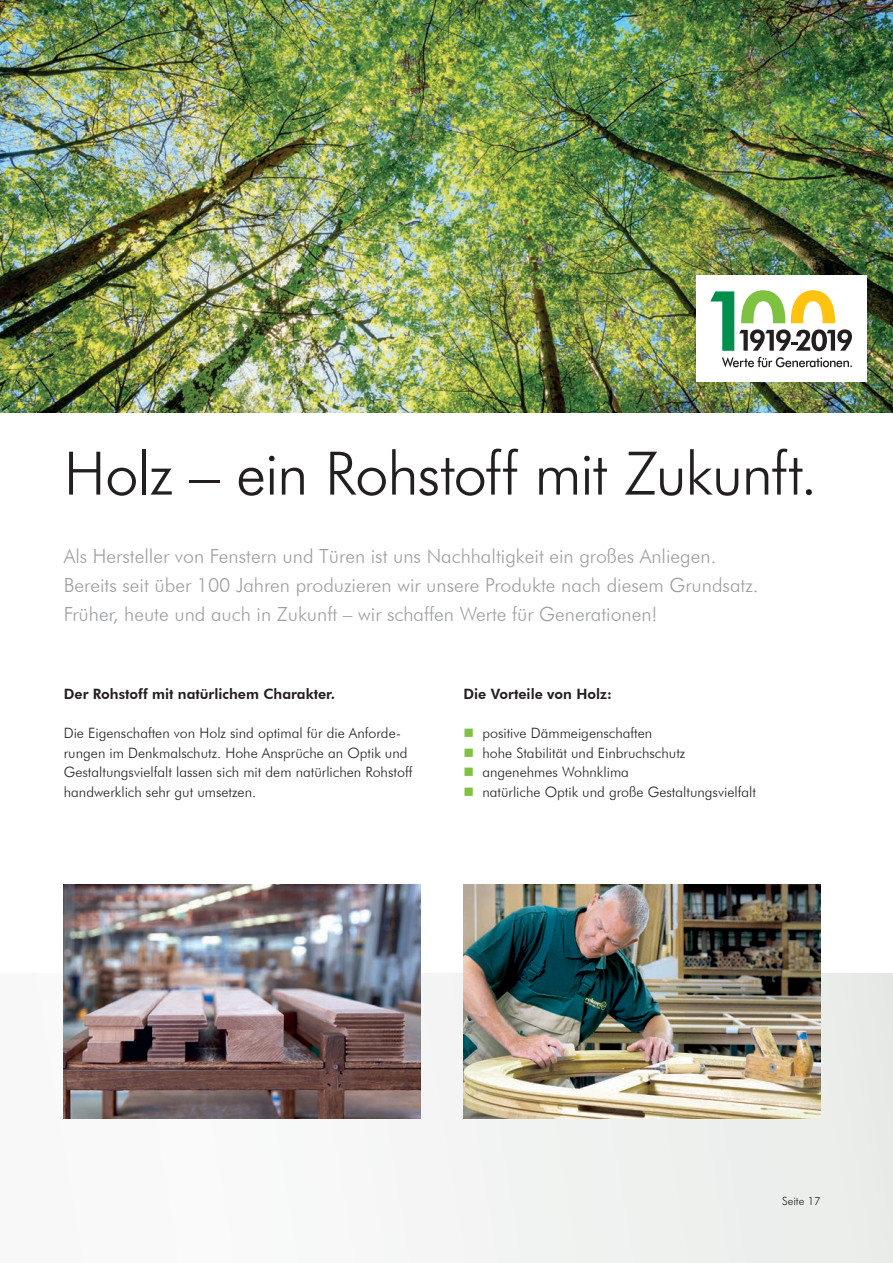
<style>
.page{position:relative;width:893px;height:1263px;background:#fff}
.page>*{position:absolute;margin:0;border:0;box-sizing:border-box;transform-origin:0 0}
.t1{font:300 60px "Futura BT";letter-spacing:-.02em;color:#231f20}
.t2{font:300 19.5px/29.2px "Futura BT";color:#9d9fa2}
.t3{font:300 14.25px/19.5px "Futura BT";color:#231f20}
.t4{font:800 14.25px "Futura BT";color:#231f20}
.t5{font:300 11.25px "Futura BT";color:#231f20}
.s1{color:#7fc241}
</style>
<div class="page">
<div style="left:0;top:974px;width:893px;height:289px;background:#f3f4f3"></div>
<img style="left:463px;top:884px;width:358px;height:234px">
<img style="left:64px;top:884px;width:357px;height:234px">
<img style="left:0;top:0;width:893px;height:412px">
<div style="left:696px;top:276px;width:170px;height:106px;background:#fff"></div>
<svg style="left:710px;top:290px;width:142px;height:61px"></svg>
<svg style="left:722px;top:357px;width:130px;height:10px"></svg>
<h1 class="t1" style="left:64px;top:437px;width:755px">Holz – ein Rohstoff mit Zukunft.</h1>
<p class="t2" style="left:64px;top:541px;width:696px">Als Hersteller von Fenstern und Türen ist uns Nachhaltigkeit ein großes Anliegen.<br>Bereits seit über 100 Jahren produzieren wir unsere Produkte nach diesem Grundsatz.<br>Früher, heute und auch in Zukunft – wir schaffen Werte für Generationen!</p>
<p class="t4" style="left:64px;top:686px;width:273px">Der Rohstoff mit natürlichem Charakter.</p>
<p class="t3" style="left:64px;top:723px;width:350px">Die Eigenschaften von Holz sind optimal für die Anforde&shy;rungen im Denkmalschutz. Hohe Ansprüche an Optik und Gestaltungsvielfalt lassen sich mit dem natürlichen Rohstoff handwerklich sehr gut umsetzen.</p>
<p class="t4" style="left:463px;top:686px;width:150px">Die Vorteile von Holz:</p>
<p class="t3" style="left:463px;top:723px;width:190px"><span class="s1">■</span> positive Dämmeigenschaften</p>
<p class="t3" style="left:463px;top:743px;width:223px"><span class="s1">■</span> hohe Stabilität und Einbruchschutz</p>
<p class="t3" style="left:463px;top:762px;width:167px"><span class="s1">■</span> angenehmes Wohnklima</p>
<p class="t3" style="left:463px;top:782px;width:294px"><span class="s1">■</span> natürliche Optik und große Gestaltungsvielfalt</p>
<p class="t5" style="left:782px;top:1194px;width:40px">Seite 17</p>
</div>
